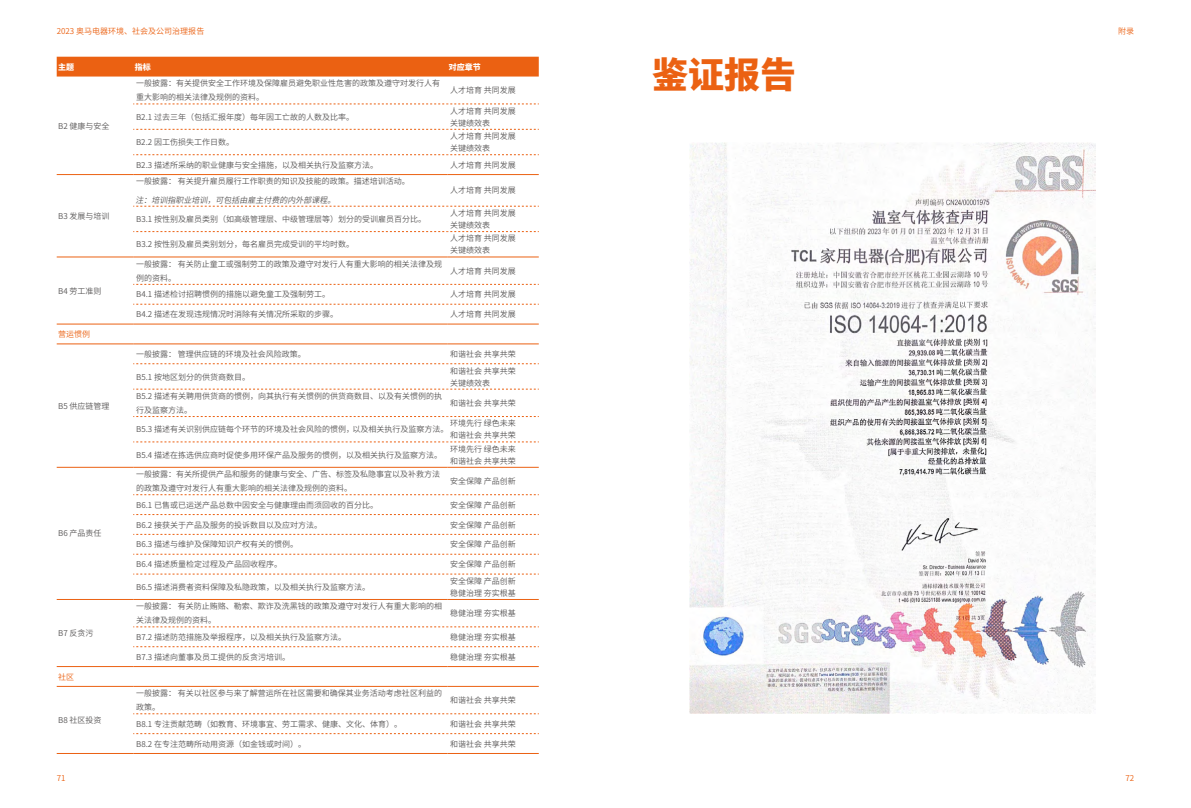
<style>
.page{position:relative;width:1191px;height:808px;background:#fff}
.page>*{position:absolute;margin:0;border:0;box-sizing:border-box;transform-origin:0 0}
.t1{font:800 36px "Source Han Sans CN";color:#eb6112}
.t2{font:8px/12px "Source Han Sans CN";color:#595757}
.t3{font:8px "Source Han Sans CN";color:#eb6112}
.t4{font:italic 8px "Source Han Sans CN";color:#595757}
.t5{font:800 8px "Source Han Sans CN";color:#fff}
</style>
<div class="page">
<div style="left:57px;top:57px;width:482px;height:20px;background:#eb6112"></div>
<svg style="left:133px;top:104px;width:406px;height:1px"></svg>
<svg style="left:133px;top:129px;width:406px;height:1px"></svg>
<svg style="left:133px;top:154px;width:406px;height:1px"></svg>
<svg style="left:133px;top:284px;width:406px;height:1px"></svg>
<svg style="left:133px;top:304px;width:406px;height:1px"></svg>
<svg style="left:133px;top:363px;width:406px;height:1px"></svg>
<svg style="left:133px;top:389px;width:406px;height:1px"></svg>
<svg style="left:133px;top:416px;width:406px;height:1px"></svg>
<svg style="left:133px;top:442px;width:406px;height:1px"></svg>
<svg style="left:133px;top:627px;width:406px;height:1px"></svg>
<svg style="left:133px;top:646px;width:406px;height:1px"></svg>
<hr style="left:57px;top:174px;width:76px;height:1px;background:#eb6112">
<hr style="left:133px;top:174px;width:314px;height:1px;background:#eb6112">
<hr style="left:447px;top:174px;width:92px;height:1px;background:#eb6112">
<hr style="left:57px;top:257px;width:76px;height:1px;background:#eb6112">
<hr style="left:133px;top:257px;width:314px;height:1px;background:#eb6112">
<hr style="left:447px;top:257px;width:92px;height:1px;background:#eb6112">
<svg style="left:133px;top:206px;width:406px;height:1px"></svg>
<svg style="left:133px;top:231px;width:406px;height:1px"></svg>
<hr style="left:57px;top:324px;width:76px;height:1px;background:#eb6112">
<hr style="left:133px;top:324px;width:314px;height:1px;background:#eb6112">
<hr style="left:447px;top:324px;width:92px;height:1px;background:#eb6112">
<hr style="left:57px;top:344px;width:76px;height:1px;background:#eb6112">
<hr style="left:133px;top:344px;width:314px;height:1px;background:#eb6112">
<hr style="left:447px;top:344px;width:92px;height:1px;background:#eb6112">
<hr style="left:57px;top:467px;width:76px;height:1px;background:#eb6112">
<hr style="left:133px;top:467px;width:314px;height:1px;background:#eb6112">
<hr style="left:447px;top:467px;width:92px;height:1px;background:#eb6112">
<hr style="left:57px;top:599px;width:76px;height:1px;background:#eb6112">
<hr style="left:133px;top:599px;width:314px;height:1px;background:#eb6112">
<hr style="left:447px;top:599px;width:92px;height:1px;background:#eb6112">
<svg style="left:133px;top:494px;width:406px;height:1px"></svg>
<svg style="left:133px;top:514px;width:406px;height:1px"></svg>
<svg style="left:133px;top:534px;width:406px;height:1px"></svg>
<svg style="left:133px;top:554px;width:406px;height:1px"></svg>
<svg style="left:133px;top:574px;width:406px;height:1px"></svg>
<hr style="left:57px;top:666px;width:76px;height:1px;background:#eb6112">
<hr style="left:133px;top:666px;width:314px;height:1px;background:#eb6112">
<hr style="left:447px;top:666px;width:92px;height:1px;background:#eb6112">
<hr style="left:57px;top:686px;width:76px;height:1px;background:#eb6112">
<hr style="left:133px;top:686px;width:314px;height:1px;background:#eb6112">
<hr style="left:447px;top:686px;width:92px;height:1px;background:#eb6112">
<hr style="left:57px;top:753px;width:76px;height:1px;background:#eb6112">
<hr style="left:133px;top:753px;width:314px;height:1px;background:#eb6112">
<hr style="left:447px;top:753px;width:92px;height:1px;background:#eb6112">
<svg style="left:133px;top:713px;width:406px;height:1px"></svg>
<svg style="left:133px;top:733px;width:406px;height:1px"></svg>
<img style="left:689px;top:143px;width:406px;height:571px">
<p class="t3" style="left:57px;top:27px;width:149px">2023 奥马电器环境、社会及公司治理报告</p>
<p class="t5" style="left:58px;top:62px;width:17px">主题</p>
<p class="t5" style="left:135px;top:62px;width:17px">指标</p>
<p class="t5" style="left:449px;top:62px;width:33px">对应章节</p>
<p class="t2" style="left:58px;top:120px;width:53px">B2 健康与安全</p>
<p class="t2" style="left:58px;top:210px;width:53px">B3 发展与培训</p>
<p class="t2" style="left:58px;top:285px;width:45px">B4 劳工准则</p>
<p class="t3" style="left:58px;top:330px;width:33px">营运惯例</p>
<p class="t2" style="left:58px;top:400px;width:53px">B5 供应链管理</p>
<p class="t2" style="left:58px;top:528px;width:45px">B6 产品责任</p>
<p class="t2" style="left:58px;top:627px;width:37px">B7 反贪污</p>
<p class="t3" style="left:58px;top:672px;width:17px">社区</p>
<p class="t2" style="left:58px;top:714px;width:45px">B8 社区投资</p>
<p class="t3" style="left:57px;top:774px;width:10px">71</p>
<p class="t2" style="left:136px;top:77px;width:305px;line-height:14px">一般披露：有关提供安全工作环境及保障雇员避免职业性危害的政策及遵守对发行人有重大影响的相关法律及规例的资料。</p>
<p class="t2" style="left:450px;top:85px;width:67px">人才培育 共同发展</p>
<p class="t2" style="left:136px;top:111px;width:219px">B2.1 过去三年（包括汇报年度）每年因工亡故的人数及比率。</p>
<p class="t2" style="left:450px;top:105px;width:67px">人才培育 共同发展关键绩效表</p>
<p class="t2" style="left:136px;top:136px;width:99px">B2.2 因工伤损失工作日数。</p>
<p class="t2" style="left:450px;top:130px;width:67px">人才培育 共同发展关键绩效表</p>
<p class="t2" style="left:136px;top:159px;width:243px">B2.3 描述所采纳的职业健康与安全措施，以及相关执行及监察方法。</p>
<p class="t2" style="left:450px;top:159px;width:67px">人才培育 共同发展</p>
<p class="t2" style="left:136px;top:176px;width:275px">一般披露： 有关提升雇员履行工作职责的知识及技能的政策。描述培训活动。</p>
<p class="t4" style="left:136px;top:195px;width:206px">注：培训指职业培训，可包括由雇主付费的内外部课程。</p>
<p class="t2" style="left:450px;top:185px;width:67px">人才培育 共同发展</p>
<p class="t2" style="left:136px;top:213px;width:291px">B3.1 按性别及雇员类别（如高级管理层、中级管理层等）划分的受训雇员百分比。</p>
<p class="t2" style="left:450px;top:207px;width:67px">人才培育 共同发展关键绩效表</p>
<p class="t2" style="left:136px;top:239px;width:219px">B3.2 按性别及雇员类别划分，每名雇员完成受训的平均时数。</p>
<p class="t2" style="left:450px;top:233px;width:67px">人才培育 共同发展关键绩效表</p>
<p class="t2" style="left:136px;top:257px;width:307px;line-height:14px">一般披露： 有关防止童工或强制劳工的政策及遵守对发行人有重大影响的相关法律及规例的资料。</p>
<p class="t2" style="left:450px;top:265px;width:67px">人才培育 共同发展</p>
<p class="t2" style="left:136px;top:289px;width:195px">B4.1 描述检讨招聘惯例的措施以避免童工及强制劳工。</p>
<p class="t2" style="left:450px;top:289px;width:67px">人才培育 共同发展</p>
<p class="t2" style="left:136px;top:308px;width:203px">B4.2 描述在发现违规情况时消除有关情况所采取的步骤。</p>
<p class="t2" style="left:450px;top:308px;width:67px">人才培育 共同发展</p>
<p class="t2" style="left:136px;top:348px;width:171px">一般披露： 管理供应链的环境及社会风险政策。</p>
<p class="t2" style="left:450px;top:348px;width:67px">和谐社会 共享共荣</p>
<p class="t2" style="left:136px;top:371px;width:115px">B5.1 按地区划分的供货商数目。</p>
<p class="t2" style="left:450px;top:365px;width:67px">和谐社会 共享共荣关键绩效表</p>
<p class="t2" style="left:136px;top:389px;width:307px;line-height:14px">B5.2 描述有关聘用供货商的惯例，向其执行有关惯例的供货商数目、以及有关惯例的执行及监察方法。</p>
<p class="t2" style="left:450px;top:397px;width:67px">和谐社会 共享共荣</p>
<p class="t2" style="left:136px;top:423px;width:314px">B5.3 描述有关识别供应链每个环节的环境及社会风险的惯例，以及相关执行及监察方法。</p>
<p class="t2" style="left:450px;top:417px;width:67px">环境先行 绿色未来和谐社会 共享共荣</p>
<p class="t2" style="left:136px;top:449px;width:307px">B5.4 描述在拣选供应商时促使多用环保产品及服务的惯例，以及相关执行及监察方法。</p>
<p class="t2" style="left:450px;top:443px;width:67px">环境先行 绿色未来和谐社会 共享共荣</p>
<p class="t2" style="left:136px;top:467px;width:305px;line-height:14px">一般披露：有关所提供产品和服务的健康与安全、广告、标签及私隐事宜以及补救方法的政策及遵守对发行人有重大影响的相关法律及规例的资料。</p>
<p class="t2" style="left:450px;top:475px;width:67px">安全保障 产品创新</p>
<p class="t2" style="left:136px;top:499px;width:243px">B6.1 已售或已运送产品总数中因安全与健康理由而须回收的百分比。</p>
<p class="t2" style="left:450px;top:499px;width:67px">安全保障 产品创新</p>
<p class="t2" style="left:136px;top:519px;width:187px">B6.2 接获关于产品及服务的投诉数目以及应对方法。</p>
<p class="t2" style="left:450px;top:519px;width:67px">安全保障 产品创新</p>
<p class="t2" style="left:136px;top:539px;width:163px">B6.3 描述与维护及保障知识产权有关的惯例。</p>
<p class="t2" style="left:450px;top:539px;width:67px">安全保障 产品创新</p>
<p class="t2" style="left:136px;top:558px;width:147px">B6.4 描述质量检定过程及产品回收程序。</p>
<p class="t2" style="left:450px;top:558px;width:67px">安全保障 产品创新</p>
<p class="t2" style="left:136px;top:581px;width:235px">B6.5 描述消费者资料保障及私隐政策，以及相关执行及监察方法。</p>
<p class="t2" style="left:450px;top:575px;width:67px">安全保障 产品创新稳健治理 夯实根基</p>
<p class="t2" style="left:136px;top:599px;width:307px;line-height:14px">一般披露： 有关防止贿赂、勒索、欺诈及洗黑钱的政策及遵守对发行人有重大影响的相关法律及规例的资料。</p>
<p class="t2" style="left:450px;top:607px;width:67px">稳健治理 夯实根基</p>
<p class="t2" style="left:136px;top:631px;width:211px">B7.2 描述防范措施及举报程序，以及相关执行及监察方法。</p>
<p class="t2" style="left:450px;top:631px;width:67px">稳健治理 夯实根基</p>
<p class="t2" style="left:136px;top:651px;width:155px">B7.3 描述向董事及员工提供的反贪污培训。</p>
<p class="t2" style="left:450px;top:651px;width:67px">稳健治理 夯实根基</p>
<p class="t2" style="left:136px;top:686px;width:307px;line-height:14px">一般披露： 有关以社区参与来了解营运所在社区需要和确保其业务活动考虑社区利益的政策。</p>
<p class="t2" style="left:450px;top:694px;width:67px">和谐社会 共享共荣</p>
<p class="t2" style="left:136px;top:718px;width:267px">B8.1 专注贡献范畴（如教育、环境事宜、劳工需求、健康、文化、体育）。</p>
<p class="t2" style="left:450px;top:718px;width:67px">和谐社会 共享共荣</p>
<p class="t2" style="left:136px;top:738px;width:171px">B8.2 在专注范畴所动用资源（如金钱或时间）。</p>
<p class="t2" style="left:450px;top:738px;width:67px">和谐社会 共享共荣</p>
<h1 class="t1" style="left:652px;top:55px;width:145px">鉴证报告</h1>
<p class="t3" style="left:1118px;top:27px;width:17px">附录</p>
<p class="t3" style="left:1125px;top:774px;width:10px">72</p>
</div>
